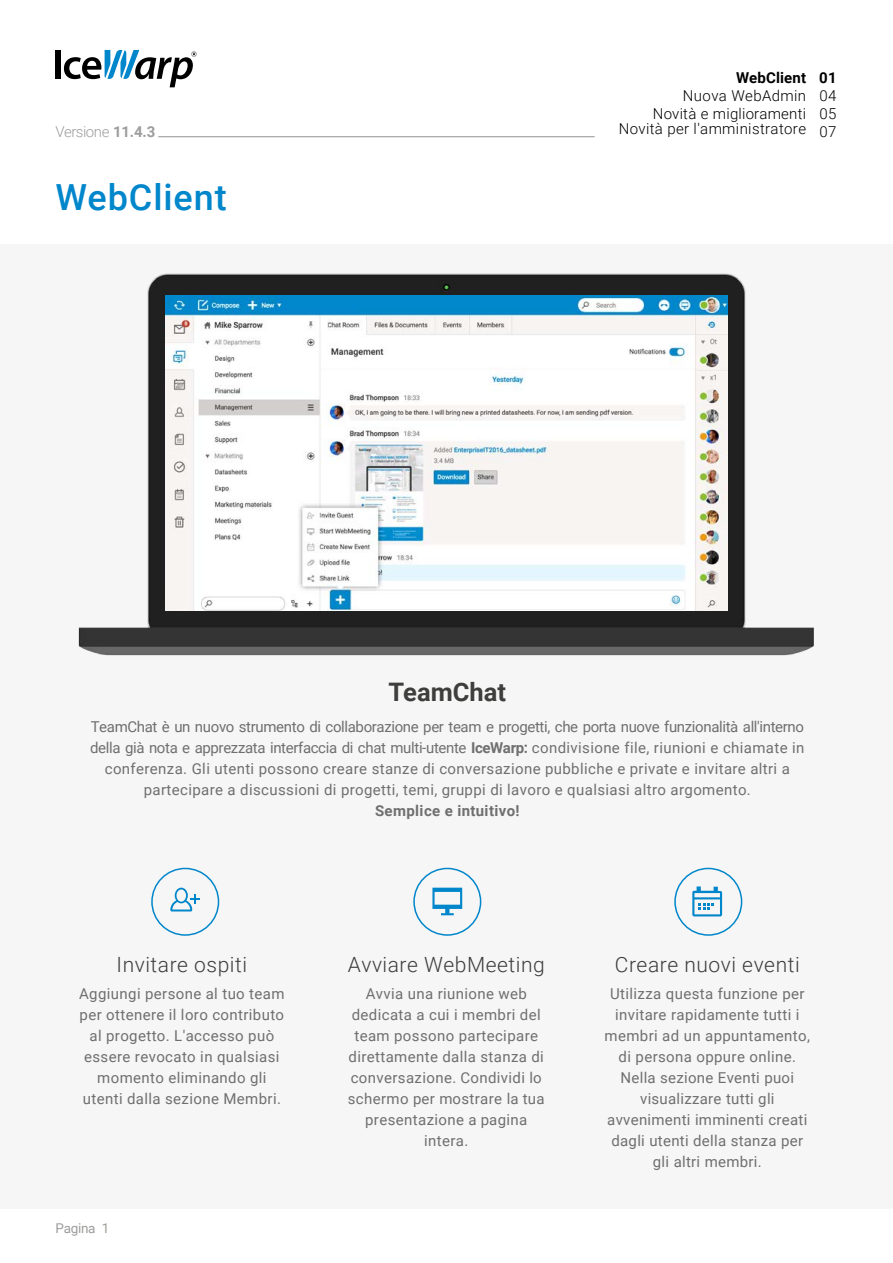
<style>
.page{position:relative;width:893px;height:1263px;background:#fff}
.page>*{position:absolute;margin:0;border:0;box-sizing:border-box;transform-origin:0 0}
.t1{font:500 36px "Roboto";letter-spacing:.025em;color:#0086cb}
.t2{font:700 25.5px "Roboto";color:#3e3e3d}
.t3{font:300 21px "Roboto";letter-spacing:.025em;color:#3c3c3b}
.t4{font:15px/21px "Roboto";letter-spacing:.025em;color:#706f6f;text-align:center}
.t5{font:300 15px/18px "Roboto";letter-spacing:.025em;color:#000;text-align:justify}
.t6{font:700 15px "Roboto";letter-spacing:.025em;color:#706f6f}
.t7{font:300 15px "Roboto";letter-spacing:-.03em;color:#9d9d9c}
.t8{font:700 15px "Roboto";letter-spacing:.01em;color:#000}
.t9{font:13.5px "Roboto";color:#9d9d9c}
.s1{font-weight:700}
.s2{font-style:inherit}
</style>
<div class="page">
<div style="left:0;top:245px;width:893px;height:964px;background:#f6f6f6"></div>
<div style="left:55px;top:50px;width:6px;height:29px;background:#000"></div>
<svg style="left:64px;top:50px;width:133px;height:37px"></svg>
<hr style="left:158px;top:136px;width:437px;height:1px;background:#9d9d9c">
<img style="left:78px;top:273px;width:736px;height:383px">
<img style="left:166px;top:296px;width:562px;height:314px">
<div style="left:413px;top:868px;width:68px;height:68px;border:2px solid #0086cb;border-radius:50%"></div>
<div style="left:674px;top:868px;width:68px;height:68px;border:2px solid #0086cb;border-radius:50%"></div>
<div style="left:151px;top:868px;width:68px;height:68px;border:2px solid #0086cb;border-radius:50%"></div>
<svg style="left:170px;top:888px;width:30px;height:23px"></svg>
<svg style="left:432px;top:888px;width:30px;height:27px"></svg>
<svg style="left:692px;top:886px;width:30px;height:30px"></svg>
<p class="t8" style="left:736px;top:69px;width:72px">WebClient</p>
<p class="t5" style="left:653px;top:86px;width:155px;text-align:right">Nuova WebAdmin<br>Novità e miglioramenti</p>
<p class="t7" style="left:55px;top:123px;width:102px">Versione <span class="s1">11.4.3</span></p>
<p class="t5" style="left:619px;top:119px;width:189px">Novità per l'amministratore</p>
<p class="t8" style="left:819px;top:69px;width:19px">01</p>
<p class="t5" style="left:820px;top:87px;width:18px">04<br>05<br>07</p>
<h1 class="t1" style="left:56px;top:176px;width:173px">WebClient</h1>
<h2 class="t2" style="left:389px;top:677px;width:119px">TeamChat</h2>
<p class="t4" style="left:90px;top:716px;width:716px">TeamChat è un nuovo strumento di collaborazione per team e progetti, che porta nuove funzionalità all'interno della già nota e apprezzata interfaccia di chat multi-utente <span class="s1">IceWarp:</span> condivisione file, riunioni e chiamate in conferenza. Gli utenti possono creare stanze di conversazione pubbliche e private e invitare altri a partecipare a discussioni di progetti, temi, gruppi di lavoro e qualsiasi altro argomento.</p>
<p class="t6" style="left:375px;top:800px;width:146px">Semplice e intuitivo!</p>
<h3 class="t3" style="left:117px;top:950px;width:132px">Invitare ospiti</h3>
<p class="t4" style="left:79px;top:983px;width:207px">Aggiungi persone al tuo team per ottenere il loro contributo al progetto. L'accesso può essere revocato in qualsiasi momento eliminando gli utenti dalla sezione Membri.</p>
<p class="t9" style="left:55px;top:1220px;width:55px">Pag<span class="s2">ina</span> 1</p>
<h3 class="t3" style="left:348px;top:950px;width:199px">Avviare WebMeeting</h3>
<p class="t4" style="left:348px;top:983px;width:198px">Avvia una riunione web dedicata a cui i membri del team possono partecipare direttamente dalla stanza di conversazione. Condividi lo schermo per mostrare la tua presentazione a pagina intera.</p>
<h3 class="t3" style="left:615px;top:950px;width:186px">Creare nuovi eventi</h3>
<p class="t4" style="left:605px;top:983px;width:207px">Utilizza questa funzione per invitare rapidamente tutti i membri ad un appuntamento, di persona oppure online.<br>Nella sezione Eventi puoi visualizzare tutti gli avvenimenti imminenti creati dagli utenti della stanza per gli altri membri.</p>
</div>
